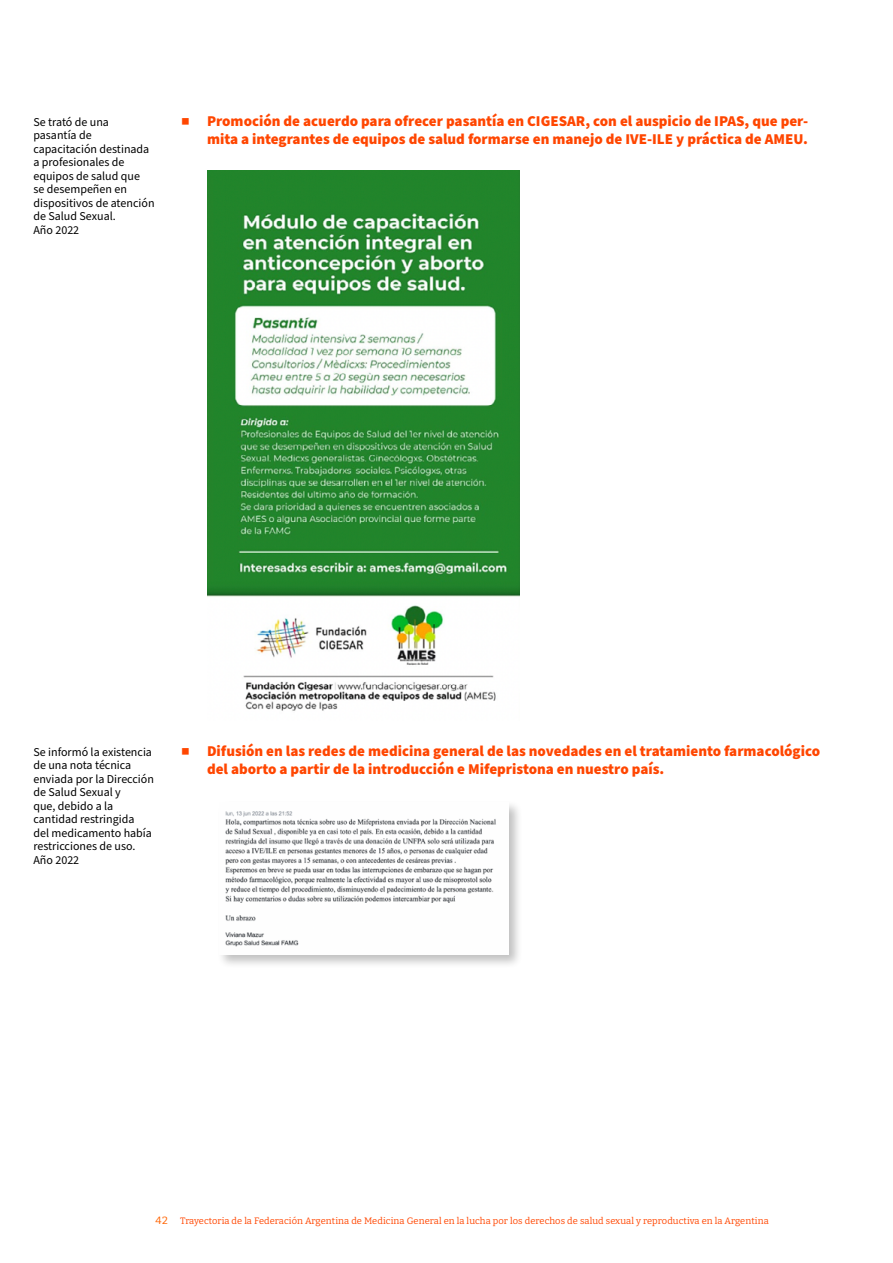
<style>
.page{position:relative;width:893px;height:1263px;background:#fff}
.page>*{position:absolute;margin:0;border:0;box-sizing:border-box;transform-origin:0 0}
.t1{font:900 15px/18px "Source Sans Pro";color:#ff4600;text-align:right}
.t2{font:12px/13.5px "Source Sans Pro";color:#000}
.t3{font:9.3px "Bitter";letter-spacing:.01em;color:#ff4600}
.s1{font-family:"Bitter";font-weight:400}
.s2{font-size:10.5px;color:#ff6300}
</style>
<div class="page">
<img style="left:207px;top:170px;width:312px;height:541px">
<div style="left:216px;top:800px;width:306px;height:168px;background:#000;opacity:.25"></div>
<img style="left:219px;top:802px;width:289px;height:152px">
<p class="t2" style="left:33px;top:115px;width:123px">Se trató de una pasantía de capacitación destinada a profesionales de equipos de salud que<br>se desempeñen en dispositivos de atención de Salud Sexual.<br>Año 2022</p>
<p class="t1" style="left:180px;top:112px;width:630px"><span class="s1">■</span> Promoción de acuerdo para ofrecer pasantía en CIGESAR, con el auspicio de IPAS, que per&shy;mita a integrantes de equipos de salud formarse en manejo de IVE-ILE y práctica de AMEU.</p>
<p class="t2" style="left:33px;top:745px;width:122px">Se informó la existencia de una nota técnica enviada por la Dirección de Salud Sexual y<br>que, debido a la cantidad restringida<br>del medicamento había restricciones de uso.<br>Año 2022</p>
<p class="t1" style="left:207px;top:742px;width:615px;text-align:left;text-indent:-27px"><span class="s1">■</span> Difusión en las redes de medicina general de las novedades en el tratamiento farmacológico del aborto a partir de la introducción e Mifepristona en nuestro país.</p>
<p class="t3" style="left:156px;top:1215px;width:615px"><span class="s2">42</span> Trayectoria de la Federación Argentina de Medicina General en la lucha por los derechos de salud sexual y reproductiva en la Argentina</p>
</div>
